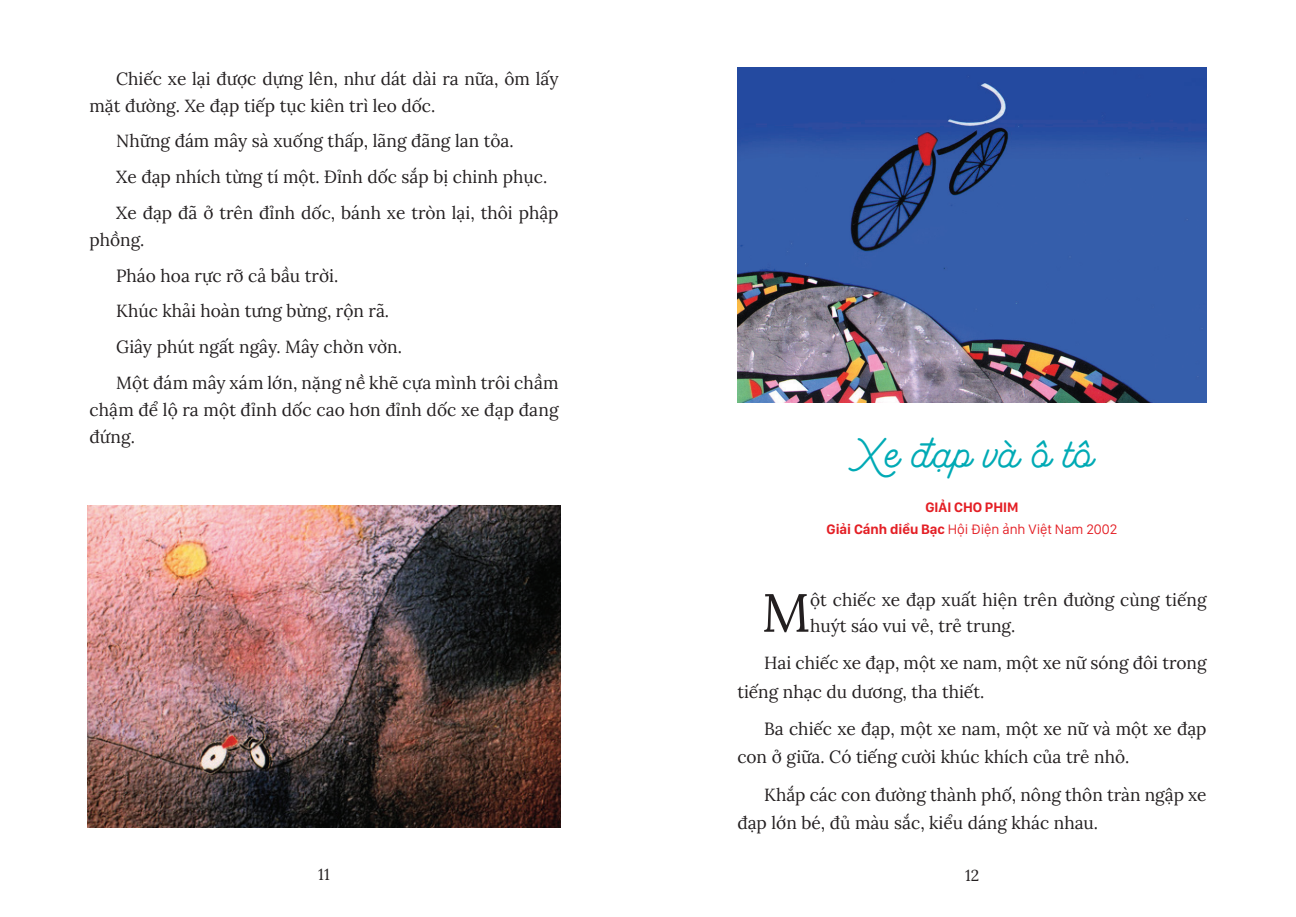
<style>
.page{position:relative;width:1296px;height:917px;background:#fff}
.page>*{position:absolute;margin:0;border:0;box-sizing:border-box;transform-origin:0 0}
.t1{font:53.68px "Lora";color:#231f20}
.t2{font:37.84px "VL Garris";letter-spacing:.01em;color:#00aab5}
.t3{font:17.64px/35.7px "Lora";color:#231f20}
.t4{font:15.76px "Lora";color:#231f20}
.t5{font:700 14.2px/22.1px "San Francisco Display";color:#e41f25;text-align:center}
.s1{font-weight:400}
</style>
<div class="page">
<img style="left:88px;top:505px;width:472px;height:322px">
<img style="left:737px;top:67px;width:470px;height:335px">
<p class="t3" style="left:89px;top:64px;width:471px;line-height:26.8px;text-indent:27px">Chiếc xe lại được dựng lên, như dát dài ra nữa, ôm lấy mặt đường. Xe đạp tiếp tục kiên trì leo dốc.</p>
<p class="t3" style="left:116px;top:122px;width:444px">Những đám mây sà xuống thấp, lãng đãng lan tỏa.<br>Xe đạp nhích từng tí một. Đỉnh dốc sắp bị chinh phục.<br>Xe đạp đã ở trên đỉnh dốc, bánh xe tròn lại, thôi phập</p>
<p class="t3" style="left:116px;top:220px;width:444px;text-indent:-27px">phồng.<br>Pháo hoa rực rỡ cả bầu trời.<br>Khúc khải hoàn tưng bừng, rộn rã.<br>Giây phút ngất ngây. Mây chờn vờn.<br>Một đám mây xám lớn, nặng nề khẽ cựa mình trôi chầm</p>
<p class="t3" style="left:89px;top:395px;width:471px;line-height:26.8px">chậm để lộ ra một đỉnh dốc cao hơn đỉnh dốc xe đạp đang đứng.</p>
<p class="t4" style="left:318px;top:862px;width:13px">11</p>
<h2 class="t2" style="left:851px;top:422px;width:244px">Xe đạp và ô tô</h2>
<p class="t5" style="left:827px;top:495px;width:292px">GIẢI CHO PHIM<br>Giải Cánh diều Bạc <span class="s1">Hội Điện ảnh Việt Nam 2002</span></p>
<h1 class="t1" style="left:762px;top:571px;width:50px">M</h1>
<p class="t3" style="left:810px;top:586px;width:398px;line-height:25.2px">ột chiếc xe đạp xuất hiện trên đường cùng tiếng huýt sáo vui vẻ, trẻ trung.</p>
<p class="t3" style="left:737px;top:647px;width:471px;line-height:28.4px;text-indent:27px">Hai chiếc xe đạp, một xe nam, một xe nữ sóng đôi trong tiếng nhạc du dương, tha thiết.</p>
<p class="t3" style="left:737px;top:713px;width:471px;line-height:28.4px;text-indent:27px">Ba chiếc xe đạp, một xe nam, một xe nữ và một xe đạp con ở giữa. Có tiếng cười khúc khích của trẻ nhỏ.</p>
<p class="t3" style="left:737px;top:778px;width:471px;line-height:28.4px;text-indent:27px">Khắp các con đường thành phố, nông thôn tràn ngập xe đạp lớn bé, đủ màu sắc, kiểu dáng khác nhau.</p>
<p class="t4" style="left:965px;top:863px;width:16px">12</p>
</div>
